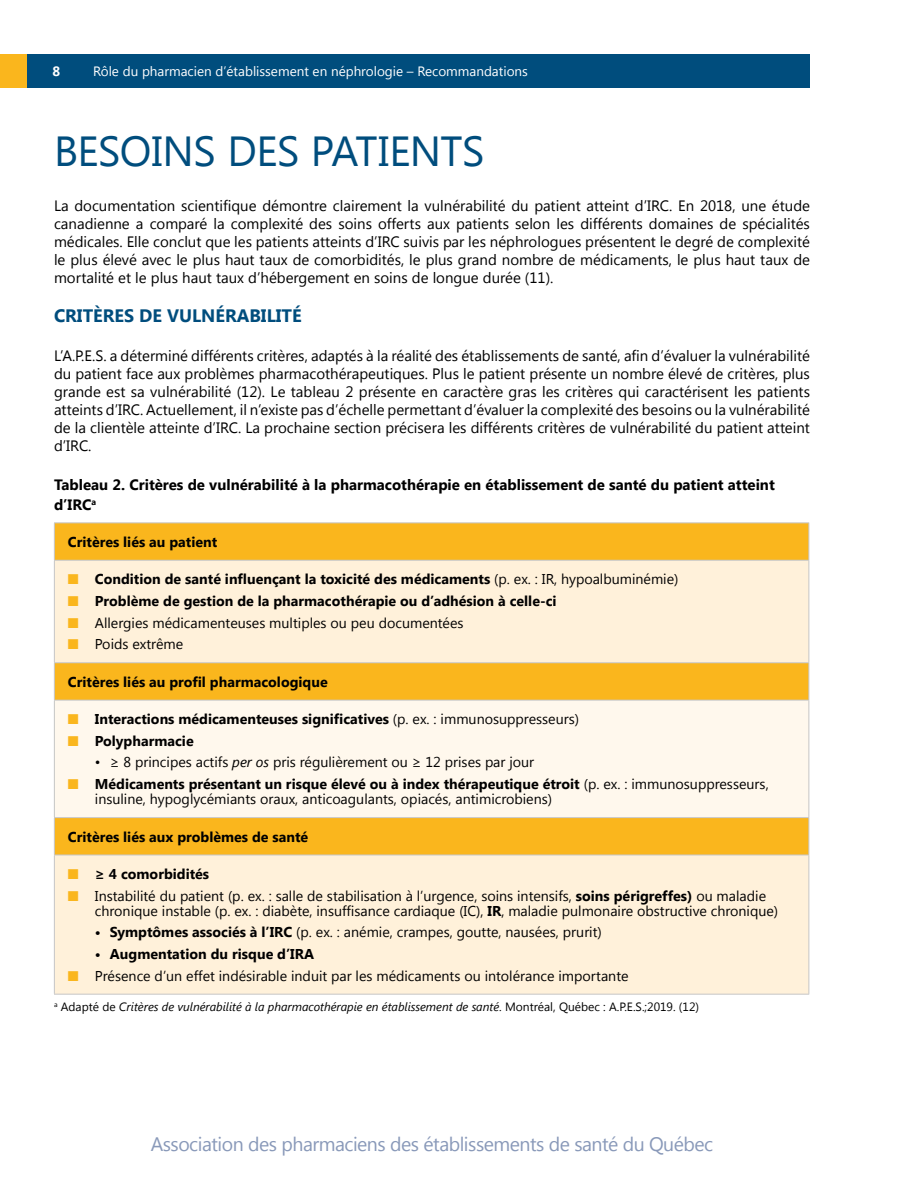
<style>
.page{position:relative;width:918px;height:1188px;background:#fff}
.page>*{position:absolute;margin:0;border:0;box-sizing:border-box;transform-origin:0 0}
.t1{font:42px "Segoe UI";letter-spacing:-.01em;color:#004d7d}
.t2{font:19.5px "Segoe UI";letter-spacing:-.025em;color:#8999b9}
.t3{font:700 18px "Segoe UI";color:#004d7d}
.t4{font:15px/18px "Segoe UI";color:#000;text-align:justify}
.t5{font:700 15px/19.5px "Segoe UI";color:#000}
.t6{font:14.25px/15px "Segoe UI";color:#000}
.t7{font:700 14.25px "Segoe UI";color:#000}
.t8{font:13.5px "Segoe UI";color:#fff}
.t9{font:700 13.5px "Segoe UI";color:#fff}
.t10{font:italic 12px "Segoe UI";color:#000}
.s1{color:#fab61d}
.s2{font-weight:400}
.s3{font-style:italic}
.s4{font-weight:700}
.s5{font-style:normal}
</style>
<div class="page">
<div style="left:0;top:54px;width:810px;height:34px;background:#004d7d"></div>
<div style="left:0;top:54px;width:27px;height:34px;background:#fab61d"></div>
<div style="left:55px;top:524px;width:753px;height:36px;background:#fab61d"></div>
<svg style="left:55px;top:561px;width:753px;height:433px;background:#fde3ae"></svg>
<div style="left:54px;top:700px;width:755px;height:118px;background:#fff8ed"></div>
<hr style="left:54px;top:523px;width:755px;height:1px;background:#c6c6c6">
<hr style="left:54px;top:523px;width:1px;height:37px;background:#c6c6c6">
<hr style="left:808px;top:523px;width:1px;height:37px;background:#c6c6c6">
<hr style="left:54px;top:560px;width:755px;height:1px;background:#c6c6c6">
<hr style="left:54px;top:561px;width:1px;height:101px;background:#c6c6c6">
<hr style="left:808px;top:561px;width:1px;height:101px;background:#c6c6c6">
<hr style="left:54px;top:662px;width:755px;height:1px;background:#c6c6c6">
<hr style="left:54px;top:663px;width:1px;height:37px;background:#c6c6c6">
<hr style="left:808px;top:663px;width:1px;height:37px;background:#c6c6c6">
<hr style="left:54px;top:700px;width:755px;height:1px;background:#c6c6c6">
<hr style="left:54px;top:701px;width:1px;height:116px;background:#c6c6c6">
<hr style="left:808px;top:701px;width:1px;height:116px;background:#c6c6c6">
<hr style="left:54px;top:817px;width:755px;height:1px;background:#c6c6c6">
<hr style="left:54px;top:818px;width:1px;height:37px;background:#c6c6c6">
<hr style="left:808px;top:818px;width:1px;height:37px;background:#c6c6c6">
<hr style="left:54px;top:855px;width:755px;height:1px;background:#c6c6c6">
<hr style="left:54px;top:855px;width:1px;height:139px;background:#c6c6c6">
<hr style="left:808px;top:855px;width:1px;height:139px;background:#c6c6c6">
<hr style="left:54px;top:994px;width:755px;height:1px;background:#c6c6c6">
<p class="t9" style="left:53px;top:61px;width:9px">8</p>
<p class="t8" style="left:93px;top:62px;width:436px">Rôle du pharmacien d’établissement en néphrologie – Recommandations</p>
<h1 class="t1" style="left:54px;top:122px;width:432px">BESOINS DES PATIENTS</h1>
<p class="t4" style="left:54px;top:196px;width:758px">La documentation scientifique démontre clairement la vulnérabilité du patient atteint d’IRC. En 2018, une étude canadienne a comparé la complexité des soins offerts aux patients selon les différents domaines de spécialités médicales. Elle conclut que les patients atteints d’IRC suivis par les néphrologues présentent le degré de complexité le plus élevé avec le plus haut taux de comorbidités, le plus grand nombre de médicaments, le plus haut taux de mortalité et le plus haut taux d’hébergement en soins de longue durée (11).</p>
<p class="t3" style="left:54px;top:303px;width:249px">CRITÈRES DE VULNÉRABILITÉ</p>
<p class="t4" style="left:54px;top:346px;width:758px">L’A.P.E.S. a déterminé différents critères, adaptés à la réalité des établissements de santé, afin d’évaluer la vulnérabilité du patient face aux problèmes pharmacothérapeutiques. Plus le patient présente un nombre élevé de critères, plus grande est sa vulnérabilité (12). Le tableau 2 présente en caractère gras les critères qui caractérisent les patients atteints d’IRC. Actuellement, il n’existe pas d’échelle permettant d’évaluer la complexité des besoins ou la vulnérabilité de la clientèle atteinte d’IRC. La prochaine section précisera les différents critères de vulnérabilité du patient atteint d’IRC.</p>
<p class="t5" style="left:54px;top:474px;width:722px">Tableau 2. Critères de vulnérabilité à la pharmacothérapie en établissement de santé du patient atteint d’IRC<sup>a</sup></p>
<p class="t7" style="left:68px;top:532px;width:151px">Critères liés au patient</p>
<p class="t7" style="left:68px;top:569px;width:612px"><span class="s1">■</span> Condition de santé influençant la toxicité des médicaments <span class="s2">(p. ex. : IR, hypoalbuminémie)</span></p>
<p class="t7" style="left:68px;top:591px;width:490px"><span class="s1">■</span> Problème de gestion de la pharmacothérapie ou d’adhésion à celle-ci</p>
<p class="t6" style="left:68px;top:614px;width:397px"><span class="s1">■</span> Allergies médicamenteuses multiples ou peu documentées</p>
<p class="t6" style="left:68px;top:636px;width:117px"><span class="s1">■</span> Poids extrême</p>
<p class="t7" style="left:68px;top:671px;width:261px">Critères liés au profil pharmacologique</p>
<p class="t7" style="left:68px;top:709px;width:513px"><span class="s1">■</span> Interactions médicamenteuses significatives <span class="s2">(p. ex. : immunosuppresseurs)</span></p>
<p class="t7" style="left:68px;top:731px;width:127px"><span class="s1">■</span> Polypharmacie</p>
<p class="t6" style="left:95px;top:754px;width:441px">• ≥ 8 principes actifs <span class="s3">per os</span> pris régulièrement ou ≥ 12 prises par jour</p>
<p class="t6" style="left:95px;top:776px;width:675px;text-indent:-27px"><span class="s1">■</span> <span class="s4">Médicaments présentant un risque élevé ou à index thérapeutique étroit</span> (p. ex. : immunosuppresseurs, insuline, hypoglycémiants oraux, anticoagulants, opiacés, antimicrobiens)</p>
<p class="t7" style="left:68px;top:826px;width:242px">Critères liés aux problèmes de santé</p>
<p class="t7" style="left:68px;top:864px;width:143px"><span class="s1">■</span> ≥ 4 comorbidités</p>
<p class="t6" style="left:95px;top:887px;width:685px;text-indent:-27px"><span class="s1">■</span> Instabilité du patient (p. ex. : salle de stabilisation à l’urgence, soins intensifs, <span class="s4">soins périgreffes)</span> ou maladie chronique instable (p. ex. : diabète, insuffisance cardiaque (IC), <span class="s4">IR</span>, maladie pulmonaire obstructive chronique)</p>
<p class="t6" style="left:95px;top:924px;width:508px"><span class="s4">• Symptômes associés à l’IRC</span> (p. ex. : anémie, crampes, goutte, nausées, prurit)</p>
<p class="t7" style="left:95px;top:944px;width:221px">• Augmentation du risque d’IRA</p>
<p class="t6" style="left:68px;top:968px;width:562px"><span class="s1">■</span> Présence d’un effet indésirable induit par les médicaments ou intolérance importante</p>
<p class="t10" style="left:54px;top:998px;width:647px"><sup>a</sup> <span class="s5">Adapté de</span> Critères de vulnérabilité à la pharmacothérapie en établissement de santé<span class="s5">. Montréal, Québec : A.P.E.S.;2019. (12)</span></p>
<h2 class="t2" style="left:151px;top:1131px;width:564px">Association des pharmaciens des établissements de santé du Québec</h2>
</div>
